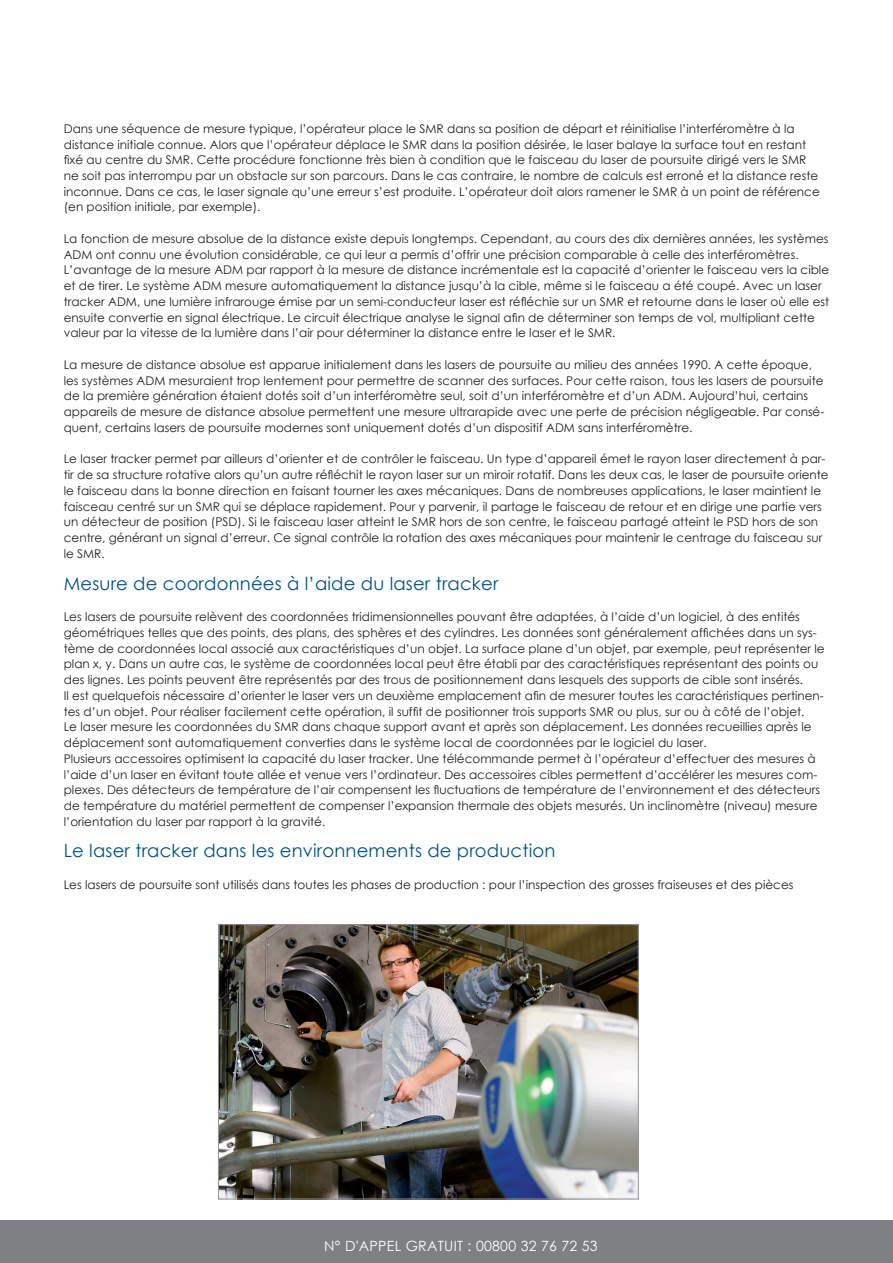
<style>
.page{position:relative;width:893px;height:1263px;background:#fff}
.page>*{position:absolute;margin:0;border:0;box-sizing:border-box;transform-origin:0 0}
.t1{font:18px "Century Gothic";letter-spacing:.01em;color:#005187}
.t2{font:14.1px "Century Gothic";letter-spacing:.02em;color:#fff}
.t3{font:12px/15.8px "Century Gothic";color:#231f20}
</style>
<div class="page">
<div style="left:0;top:1221px;width:893px;height:42px;background:#7e8083"></div>
<img style="left:220px;top:926px;width:416px;height:271px">
<div style="left:218px;top:924px;width:420px;height:275px;border:1px solid #939598"></div>
<p class="t3" style="left:64px;top:120px;width:758px">Dans une séquence de mesure typique, l’opérateur place le SMR dans sa position de départ et réinitialise l’interféromètre à la distance initiale connue. Alors que l’opérateur déplace le SMR dans la position désirée, le laser balaye la surface tout en restant fixé au centre du SMR. Cette procédure fonctionne très bien à condition que le faisceau du laser de poursuite dirigé vers le SMR ne soit pas interrompu par un obstacle sur son parcours. Dans le cas contraire, le nombre de calculs est erroné et la distance reste inconnue. Dans ce cas, le laser signale qu’une erreur s’est produite. L’opérateur doit alors ramener le SMR à un point de référence (en position initiale, par exemple).</p>
<p class="t3" style="left:64px;top:231px;width:767px">La fonction de mesure absolue de la distance existe depuis longtemps. Cependant, au cours des dix dernières années, les systèmes ADM ont connu une évolution considérable, ce qui leur a permis d’offrir une précision comparable à celle des interféromètres.<br>L’avantage de la mesure ADM par rapport à la mesure de distance incrémentale est la capacité d’orienter le faisceau vers la cible et de tirer. Le système ADM mesure automatiquement la distance jusqu’à la cible, même si le faisceau a été coupé. Avec un laser tracker ADM, une lumière infrarouge émise par un semi-conducteur laser est réfléchie sur un SMR et retourne dans le laser où elle est ensuite convertie en signal électrique. Le circuit électrique analyse le signal afin de déterminer son temps de vol, multipliant cette valeur par la vitesse de la lumière dans l’air pour déterminer la distance entre le laser et le SMR.</p>
<p class="t3" style="left:64px;top:357px;width:762px">La mesure de distance absolue est apparue initialement dans les lasers de poursuite au milieu des années 1990. A cette époque, les systèmes ADM mesuraient trop lentement pour permettre de scanner des surfaces. Pour cette raison, tous les lasers de poursuite de la première génération étaient dotés soit d’un interféromètre seul, soit d’un interféromètre et d’un ADM. Aujourd’hui, certains appareils de mesure de distance absolue permettent une mesure ultrarapide avec une perte de précision négligeable. Par consé&shy;quent, certains lasers de poursuite modernes sont uniquement dotés d’un dispositif ADM sans interféromètre.</p>
<p class="t3" style="left:64px;top:451px;width:766px">Le laser tracker permet par ailleurs d’orienter et de contrôler le faisceau. Un type d’appareil émet le rayon laser directement à par&shy;tir de sa structure rotative alors qu’un autre réfléchit le rayon laser sur un miroir rotatif. Dans les deux cas, le laser de poursuite oriente le faisceau dans la bonne direction en faisant tourner les axes mécaniques. Dans de nombreuses applications, le laser maintient le faisceau centré sur un SMR qui se déplace rapidement. Pour y parvenir, il partage le faisceau de retour et en dirige une partie vers un détecteur de position (PSD). Si le faisceau laser atteint le SMR hors de son centre, le faisceau partagé atteint le PSD hors de son centre, générant un signal d’erreur. Ce signal contrôle la rotation des axes mécaniques pour maintenir le centrage du faisceau sur le SMR.</p>
<h1 class="t1" style="left:64px;top:570px;width:436px">Mesure de coordonnées à l’aide du laser tracker</h1>
<p class="t3" style="left:64px;top:609px;width:762px">Les lasers de poursuite relèvent des coordonnées tridimensionnelles pouvant être adaptées, à l’aide d’un logiciel, à des entités géométriques telles que des points, des plans, des sphères et des cylindres. Les données sont généralement affichées dans un sys&shy;tème de coordonnées local associé aux caractéristiques d’un objet. La surface plane d’un objet, par exemple, peut représenter le plan x, y. Dans un autre cas, le système de coordonnées local peut être établi par des caractéristiques représentant des points ou des lignes. Les points peuvent être représentés par des trous de positionnement dans lesquels des supports de cible sont insérés.<br>Il est quelquefois nécessaire d’orienter le laser vers un deuxième emplacement afin de mesurer toutes les caractéristiques pertinen&shy;tes d’un objet. Pour réaliser facilement cette opération, il suffit de positionner trois supports SMR ou plus, sur ou à côté de l’objet.<br>Le laser mesure les coordonnées du SMR dans chaque support avant et après son déplacement. Les données recueillies après le déplacement sont automatiquement converties dans le système local de coordonnées par le logiciel du laser.<br>Plusieurs accessoires optimisent la capacité du laser tracker. Une télécommande permet à l’opérateur d’effectuer des mesures à l’aide d’un laser en évitant toute allée et venue vers l’ordinateur. Des accessoires cibles permettent d’accélérer les mesures com&shy;plexes. Des détecteurs de température de l’air compensent les fluctuations de température de l’environnement et des détecteurs de température du matériel permettent de compenser l’expansion thermale des objets mesurés. Un inclinomètre (niveau) mesure l’orientation du laser par rapport à la gravité.</p>
<h1 class="t1" style="left:64px;top:838px;width:493px">Le laser tracker dans les environnements de production</h1>
<p class="t3" style="left:64px;top:876px;width:731px">Les lasers de poursuite sont utilisés dans toutes les phases de production : pour l’inspection des grosses fraiseuses et des pièces</p>
<p class="t2" style="left:324px;top:1236px;width:275px">N° d'appel gratuit : 00800 32 76 72 53</p>
</div>
